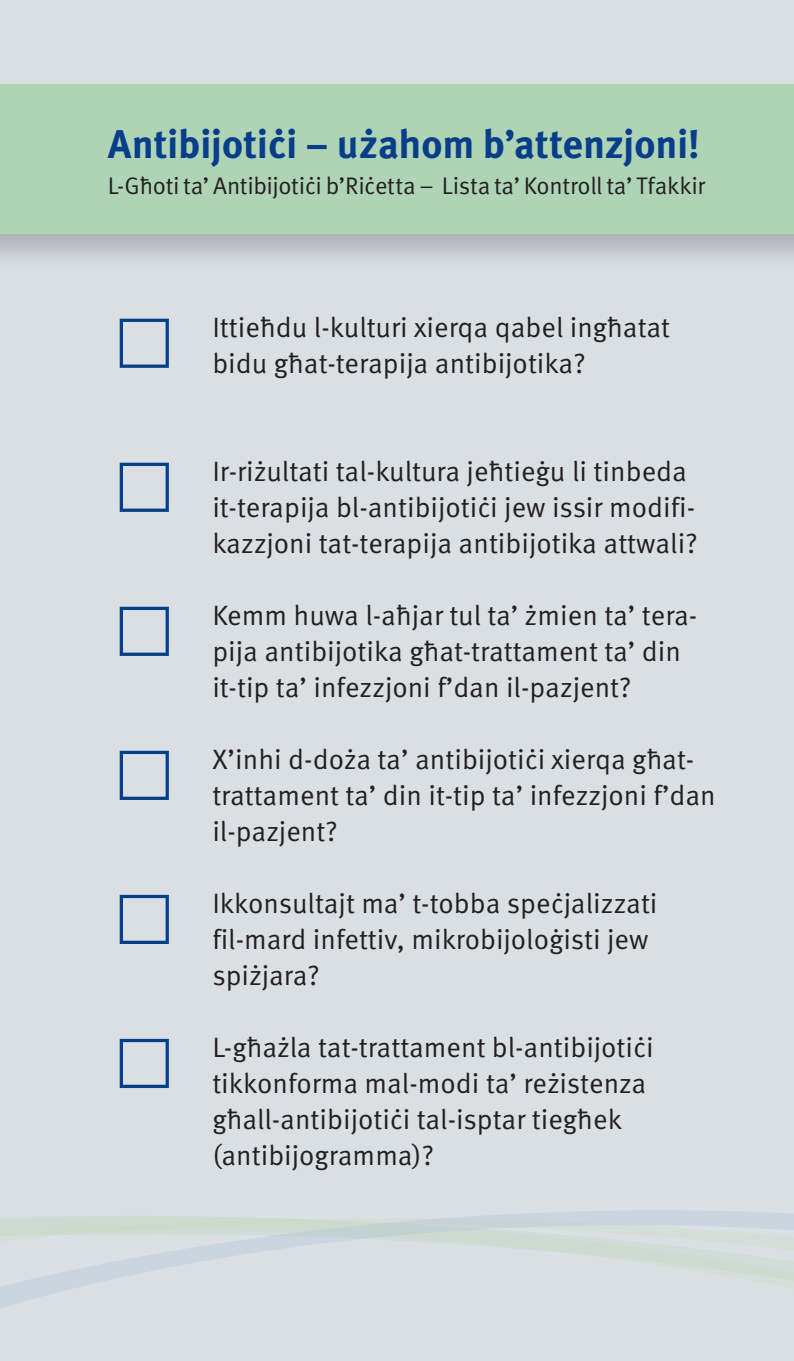
<style>
.page{position:relative;width:794px;height:1361px;background:#dadfe4}
.page>*{position:absolute;margin:0;border:0;box-sizing:border-box;transform-origin:0 0}
.t1{font:700 40px "Meta Pro";letter-spacing:-.01em;color:#083e89}
.Paragraph_Style_1{font:28px/36px "Meta Pro";color:#231f20}
.t2{font:24px "Meta Pro";letter-spacing:-.01em;color:#231f20}
</style>
<div class="page">
<svg style="left:0;top:1210px;width:794px;height:98px"></svg>
<div style="left:0;top:79px;width:794px;height:193px;background:#231f20;opacity:.8"></div>
<div style="left:0;top:85px;width:794px;height:149px;background:#aed3b5"></div>
<p class="t1" style="left:108px;top:119px;width:593px">Antibijotiċi – użahom b’attenzjoni!</p>
<p class="t2" style="left:108px;top:171px;width:599px">L-Għoti ta’ Antibijotiċi b’Riċetta – Lista ta’ Kontroll ta’ Tfakkir</p>
<p class="Paragraph_Style_1" style="left:212px;top:310px;width:459px">Ittieħdu l-kulturi xierqa qabel ingħatat bidu għat-terapija antibijotika?</p>
<p class="Paragraph_Style_1" style="left:212px;top:454px;width:487px">Ir-riżultati tal-kultura jeħtieġu li tinbeda it-terapija bl-antibijotiċi jew issir modifi&shy;kazzjoni tat-terapija antibijotika attwali?</p>
<p class="Paragraph_Style_1" style="left:212px;top:598px;width:486px">Kemm huwa l-aħjar tul ta’ żmien ta’ tera&shy;pija antibijotika għat-trattament ta’ din it-tip ta’ infezzjoni f’dan il-pazjent?</p>
<p class="Paragraph_Style_1" style="left:212px;top:742px;width:505px">X’inhi d-doża ta’ antibijotiċi xierqa għat&shy;trattament ta’ din it-tip ta’ infezzjoni f’dan il-pazjent?</p>
<p class="Paragraph_Style_1" style="left:212px;top:886px;width:447px">Ikkonsultajt ma’ t-tobba speċjalizzati fil-mard infettiv, mikrobijoloġisti jew spiżjara?</p>
<p class="Paragraph_Style_1" style="left:212px;top:1030px;width:443px">L-għażla tat-trattament bl-antibijotiċi</p>
<p class="Paragraph_Style_1" style="left:212px;top:1066px;width:435px">tikkonforma mal-modi ta’ reżistenza</p>
<p class="Paragraph_Style_1" style="left:212px;top:1102px;width:411px">għall-antibijotiċi tal-isptar tiegħek</p>
<p class="Paragraph_Style_1" style="left:212px;top:1138px;width:223px">(antibijogramma)?</p>
</div>
